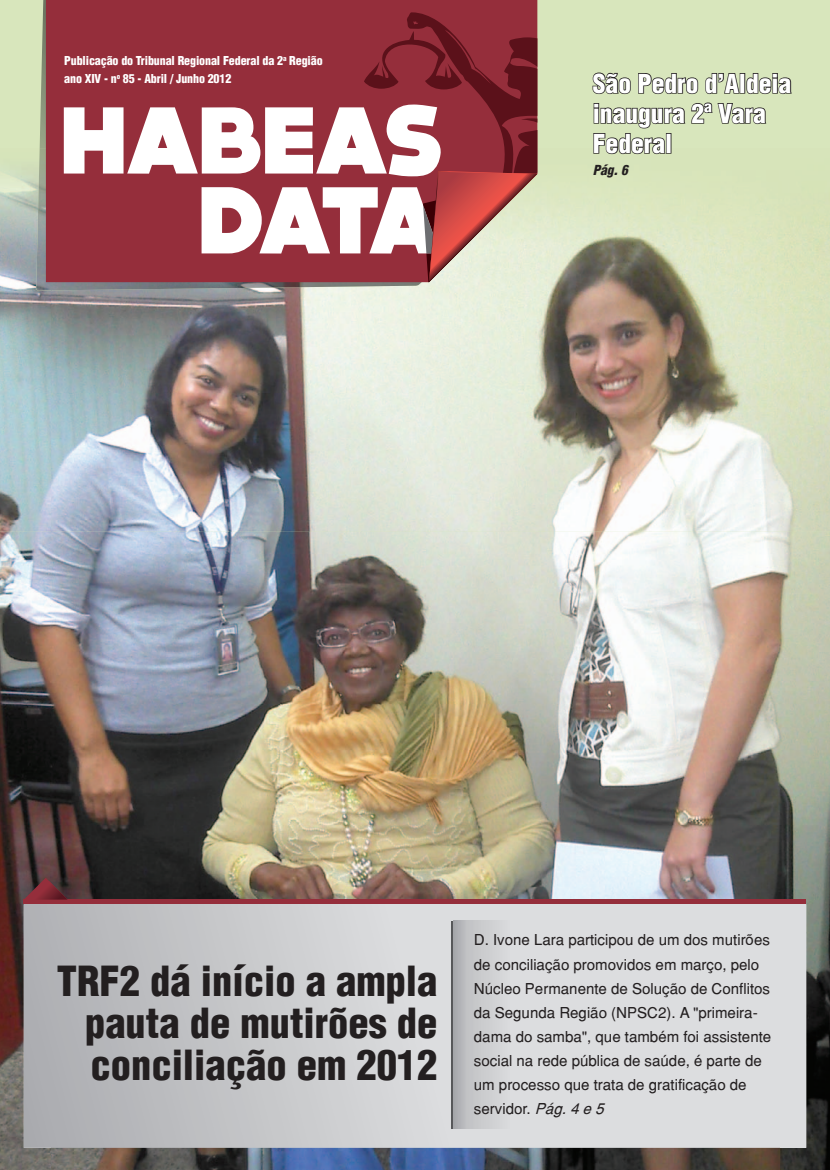
<style>
.page{position:relative;width:830px;height:1170px;background:#fff}
.page>*{position:absolute;margin:0;border:0;box-sizing:border-box;transform-origin:0 0}
.t1{font:900 condensed 40.5px/42px "Helvetica";color:#231f20;text-align:justify}
.t2{font:900 condensed 25.5px/30px "Helvetica";color:#fff}
.t3{font:15px/24px "Helvetica";color:#231f20}
.t4{font:italic 900 condensed 13.5px "Helvetica";color:#231f20}
.t5{font:900 condensed 12px/18px "Helvetica";letter-spacing:-.01em;color:#fff}
.s1{font-style:italic}
</style>
<div class="page">
<div style="left:0;top:0;width:829px;height:531px;background:#d8e6bc"></div>
<img style="left:0;top:531px;width:829px;height:372px">
<img style="left:0;top:903px;width:51px;height:266px">
<img style="left:778px;top:903px;width:51px;height:266px">
<img style="left:51px;top:1147px;width:727px;height:22px">
<img style="left:0;top:172px;width:51px;height:359px">
<img style="left:467px;top:148px;width:362px;height:383px">
<div style="left:415px;top:290px;width:52px;height:241px;background:#e7eee0"></div>
<img style="left:51px;top:290px;width:364px;height:241px">
<img style="left:36px;top:148px;width:489px;height:142px">
<div style="left:46px;top:0;width:491px;height:282px;background:#952e3b"></div>
<svg style="left:64px;top:12px;width:473px;height:270px;background:#ae646b"></svg>
<svg style="left:24px;top:904px;width:781px;height:243px;background:#c9cacc"></svg>
<img style="left:453px;top:920px;width:318px;height:208px">
<hr style="left:451px;top:920px;width:1px;height:208px;background:#57585a">
<svg style="left:591px;top:72px;width:201px;height:83px"></svg>
<div style="left:665px;top:133px;width:6px;height:21px;border:2px solid #231f20"></div>
<div style="left:24px;top:899px;width:781px;height:5px;background:#952e3b"></div>
<svg style="left:24px;top:877px;width:45px;height:23px"></svg>
<p class="t5" style="left:64px;top:52px;width:260px">Publicação do Tribunal Regional Federal da 2<sup>a</sup> Região ano XIV - n<sup>o</sup> 85 - Abril / Junho 2012</p>
<h2 class="t2" style="left:592px;top:68px;width:200px">São Pedro d’Aldeia inaugura 2ª Vara<br>Federal</h2>
<p class="t4" style="left:592px;top:162px;width:36px">Pág. 6</p>
<h1 class="t1" style="left:85px;top:959px;width:354px;text-indent:-28px">TRF2 dá início a ampla pauta de mutirões de conciliação em 2012</h1>
<p class="t3" style="left:473px;top:927px;width:299px">D. Ivone Lara participou de um dos mutirões de conciliação promovidos em março, pelo Núcleo Permanente de Solução de Conflitos da Segunda Região (NPSC2). A "primeira&shy;dama do samba", que também foi assistente social na rede pública de saúde, é parte de um processo que trata de gratificação de servidor. <span class="s1">Pág.4e5</span></p>
</div>
